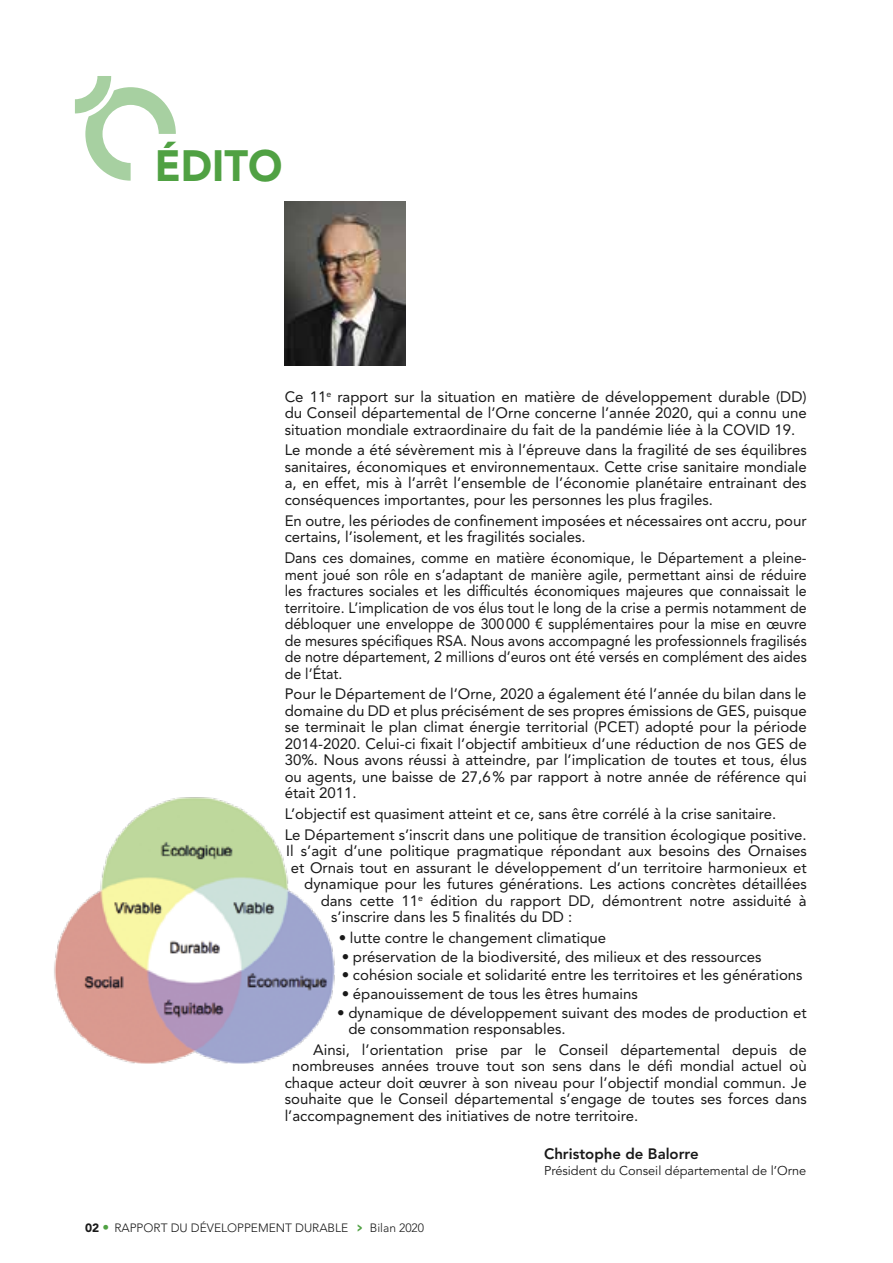
<style>
.page{position:relative;width:893px;height:1263px;background:#fff}
.page>*{position:absolute;margin:0;border:0;box-sizing:border-box;transform-origin:0 0}
.t1{font:900 43.5px "Avenir LT Std";color:#50a143;scale:.95 1}
.t2{font:15px/16.5px "Avenir LT Std";color:#191919;text-align:justify}
.t3{font:15px/16.5px "Avenir LT Std";color:#191919;text-align:justify;scale:.95 1}
.t4{font:800 15px "Avenir LT Std";color:#191919}
.t5{font:12.75px "Avenir LT Std";color:#191919}
.t6{font:300 12px "Avenir LT Std";color:#191919}
.s1{font-weight:900}
.s2{font-family:"Avenir Next Condensed";font-weight:700;font-size:13.5px;color:#50a143}
</style>
<div class="page">
<img style="left:54px;top:797px;width:281px;height:266px">
<img style="left:285px;top:202px;width:120px;height:163px">
<svg style="left:75px;top:76px;width:101px;height:105px"></svg>
<h1 class="t1" style="left:155px;top:139px;width:136px">ÉDITO</h1>
<p class="t2" style="left:285px;top:388px;width:523px">Ce 11<sup>e</sup> rapport sur la situation en matière de développement durable (DD) du Conseil départemental de l’Orne concerne l’année 2020, qui a connu une situation mondiale extraordinaire du fait de la pandémie liée à la COVID 19.</p>
<p class="t2" style="left:285px;top:442px;width:523px">Le monde a été sévèrement mis à l’épreuve dans la fragilité de ses équilibres sanitaires, économiques et environnementaux. Cette crise sanitaire mondiale a, en effet, mis à l’arrêt l’ensemble de l’économie planétaire entrainant des conséquences importantes, pour les personnes les plus fragiles.</p>
<p class="t2" style="left:285px;top:512px;width:523px">En outre, les périodes de confinement imposées et nécessaires ont accru, pour certains, l’isolement, et les fragilités sociales.</p>
<p class="t3" style="left:285px;top:550px;width:551px">Dans ces domaines, comme en matière économique, le Département a pleine&shy;ment joué son rôle en s’adaptant de manière agile, permettant ainsi de réduire les fractures sociales et les difficultés économiques majeures que connaissait le territoire. L’implication de vos élus tout le long de la crise a permis notamment de débloquer une enveloppe de 300000 € supplémentaires pour la mise en œuvre de mesures spécifiques RSA. Nous avons accompagné les professionnels fragilisés de notre département, 2 millions d’euros ont été versés en complément des aides de l’État.</p>
<p class="t2" style="left:285px;top:686px;width:524px">Pour le Département de l’Orne, 2020 a également été l’année du bilan dans le domaine du DD et plus précisément de ses propres émissions de GES, puisque se terminait le plan climat énergie territorial (PCET) adopté pour la période 2014-2020. Celui-ci fixait l’objectif ambitieux d’une réduction de nos GES de 30%. Nous avons réussi à atteindre, par l’implication de toutes et tous, élus ou agents, une baisse de 27,6% par rapport à notre année de référence qui était 2011.</p>
<p class="t2" style="left:285px;top:803px;width:524px;line-height:20.7px">L’objectif est quasiment atteint et ce, sans être corrélé à la crise sanitaire.<br>Le Département s’inscrit dans une politique de transition écologique positive.</p>
<p class="t2" style="left:286px;top:843px;width:522px">Il s’agit d’une politique pragmatique répondant aux besoins des Ornaises</p>
<p class="t2" style="left:291px;top:859px;width:518px">et Ornais tout en assurant le développement d’un territoire harmonieux et</p>
<p class="t2" style="left:304px;top:876px;width:504px">dynamique pour les futures générations. Les actions concrètes détaillées</p>
<p class="t2" style="left:321px;top:892px;width:487px">dans cette 11<sup>e</sup> édition du rapport DD, démontrent notre assiduité à</p>
<p class="t2" style="left:331px;top:909px;width:243px">s’inscrire dans les 5 finalités du DD :</p>
<p class="t2" style="left:339px;top:930px;width:269px">• lutte contre le changement climatique</p>
<p class="t2" style="left:342px;top:948px;width:421px">• préservation de la biodiversité, des milieux et des ressources</p>
<p class="t2" style="left:342px;top:967px;width:462px">• cohésion sociale et solidarité entre les territoires et les générations</p>
<p class="t2" style="left:342px;top:985px;width:298px">• épanouissement de tous les êtres humains</p>
<p class="t2" style="left:348px;top:1004px;width:460px;text-indent:-11px">• dynamique de développement suivant des modes de production et de consommation responsables.</p>
<p class="t2" style="left:313px;top:1041px;width:495px">Ainsi, l’orientation prise par le Conseil départemental depuis de</p>
<p class="t2" style="left:292px;top:1058px;width:516px">nombreuses années trouve tout son sens dans le défi mondial actuel où</p>
<p class="t2" style="left:285px;top:1074px;width:523px">chaque acteur doit œuvrer à son niveau pour l’objectif mondial commun. Je</p>
<p class="t2" style="left:285px;top:1091px;width:523px">souhaite que le Conseil départemental s’engage de toutes ses forces dans</p>
<p class="t2" style="left:285px;top:1107px;width:355px">l’accompagnement des initiatives de notre territoire.</p>
<p class="t4" style="left:544px;top:1144px;width:156px">Christophe de Balorre</p>
<p class="t5" style="left:544px;top:1163px;width:264px">Président du Conseil départemental de l’Orne</p>
<p class="t6" style="left:85px;top:1220px;width:341px"><span class="s1">02</span> <span class="s2">•</span> RAPPORT DU DÉVELOPPEMENT DURABLE <span class="s2">&gt;</span> Bilan 2020</p>
</div>
